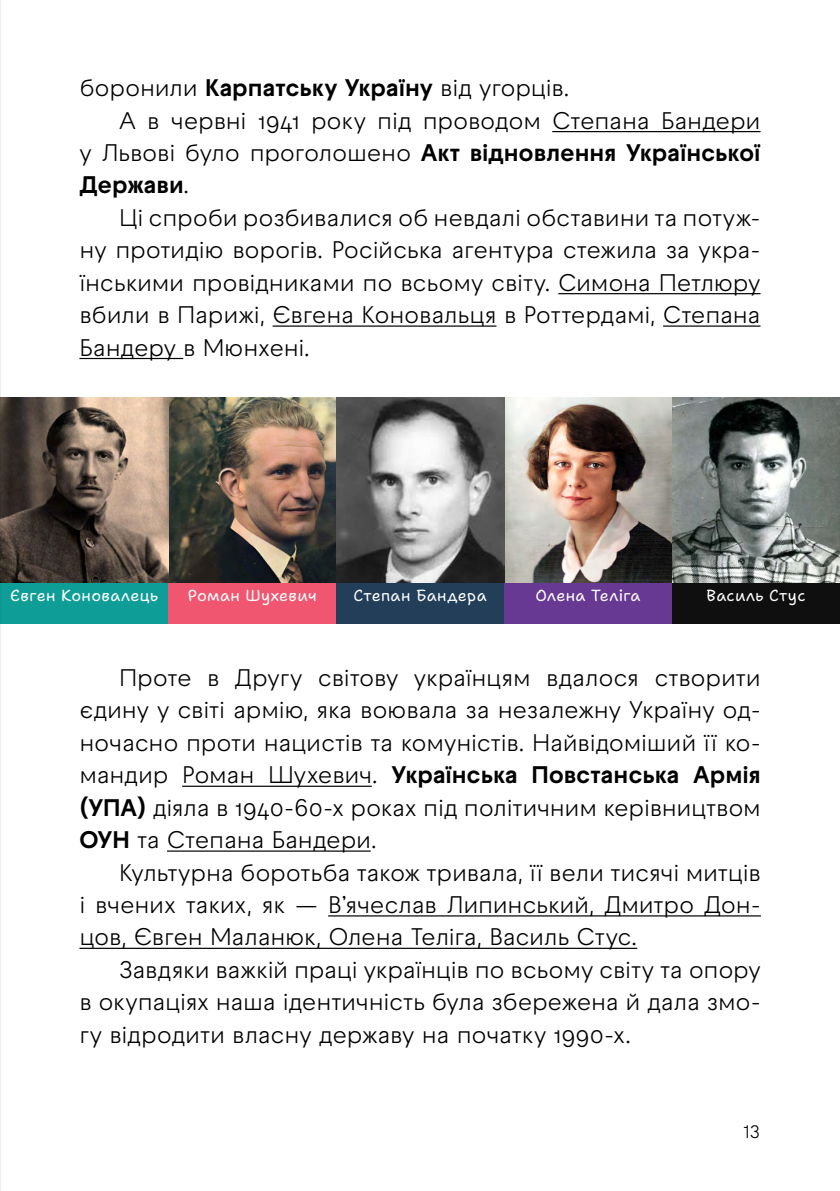
<style>
.page{position:relative;width:840px;height:1191px;background:#fff}
.page>*{position:absolute;margin:0;border:0;box-sizing:border-box;transform-origin:0 0}
.t1{font:24px/32.4px "Raptor V3 Premium";letter-spacing:-.015em;color:#000;text-align:justify}
.t2{font:700 24px "Raptor V3 Premium";letter-spacing:-.005em;color:#000}
.t3{font:18px "Raptor V3 Premium";color:#000}
.t4{font:16px "Shantell Sans";letter-spacing:.02em;color:#fff}
.s1{font-weight:700}
.s2{font-weight:400}
</style>
<div class="page">
<hr style="left:552px;top:131px;width:208px;height:1px;background:#000">
<hr style="left:558px;top:293px;width:202px;height:1px;background:#000">
<hr style="left:272px;top:325px;width:224px;height:2px;background:#000">
<hr style="left:662px;top:325px;width:98px;height:2px;background:#000">
<hr style="left:79px;top:358px;width:104px;height:1px;background:#000">
<hr style="left:182px;top:785px;width:189px;height:2px;background:#000">
<hr style="left:167px;top:850px;width:203px;height:1px;background:#000">
<hr style="left:328px;top:915px;width:432px;height:1px;background:#000">
<hr style="left:79px;top:947px;width:558px;height:2px;background:#000">
<img style="left:168px;top:397px;width:336px;height:186px">
<img style="left:504px;top:397px;width:167px;height:186px">
<svg style="left:1px;top:397px;width:167px;height:186px;background:#716054"></svg>
<svg style="left:336px;top:397px;width:167px;height:186px;background:#7d7d7d"></svg>
<svg style="left:671px;top:397px;width:168px;height:186px;background:#797f7c"></svg>
<div style="left:168px;top:583px;width:168px;height:41px;background:#f05670"></div>
<div style="left:503px;top:583px;width:168px;height:41px;background:#683993"></div>
<div style="left:0;top:583px;width:168px;height:41px;background:#0f9e97"></div>
<div style="left:336px;top:583px;width:167px;height:41px;background:#223e59"></div>
<div style="left:671px;top:583px;width:168px;height:41px;background:#0f0f0f"></div>
<hr style="left:0;top:0;width:1px;height:1191px;background:#000">
<p class="t1" style="left:79px;top:72px;width:491px">боронили <span class="s1">Карпатську Україну</span> від угорців.</p>
<p class="t1" style="left:119px;top:104px;width:642px">А в червні 1941 року під проводом Степана Бандери</p>
<p class="t2" style="left:79px;top:135px;width:682px"><span class="s2">у Львові було проголошено</span> Акт відновлення Української</p>
<p class="t2" style="left:79px;top:167px;width:111px">Держави<span class="s2">.</span></p>
<p class="t1" style="left:119px;top:201px;width:642px">Ці спроби розбивалися об невдалі обставини та потуж-</p>
<p class="t1" style="left:79px;top:234px;width:682px">ну протидію ворогів. Російська агентура стежила за укра-</p>
<p class="t1" style="left:79px;top:266px;width:682px">їнськими провідниками по всьому світу. Симона Петлюру</p>
<p class="t1" style="left:79px;top:298px;width:682px">вбили в Парижі, Євгена Коновальця в Роттердамі, Степана</p>
<p class="t1" style="left:79px;top:331px;width:232px">Бандеру в Мюнхені.</p>
<p class="t4" style="left:10px;top:586px;width:149px">Євген Коновалець</p>
<p class="t4" style="left:188px;top:586px;width:130px">Роман Шухевич</p>
<p class="t4" style="left:353px;top:586px;width:134px">Степан Бандера</p>
<p class="t4" style="left:535px;top:586px;width:106px">Олена Теліга</p>
<p class="t4" style="left:706px;top:586px;width:100px">Василь Стус</p>
<p class="t1" style="left:79px;top:661px;width:682px;text-indent:40px">Проте в Другу світову українцям вдалося створити єдину у світі армію, яка воювала за незалежну Україну од&shy;ночасно проти нацистів та комуністів. Найвідоміший її ко&shy;мандир Роман Шухевич. <span class="s1">Українська Повстанська Армія (УПА)</span> діяла в 1940-60-х роках під політичним керівництвом <span class="s1">ОУН</span> та Степана Бандери.</p>
<p class="t1" style="left:79px;top:856px;width:682px;text-indent:40px">Культурна боротьба також тривала, її вели тисячі митців і вчених таких, як — В’ячеслав Липинський, Дмитро Дон&shy;цов, Євген Маланюк, Олена Теліга, Василь Стус.</p>
<p class="t1" style="left:79px;top:953px;width:682px;text-indent:40px">Завдяки важкій праці українців по всьому світу та опору в окупаціях наша ідентичність була збережена й дала змо&shy;гу відродити власну державу на початку 1990-х.</p>
<p class="t3" style="left:743px;top:1119px;width:18px">13</p>
</div>
